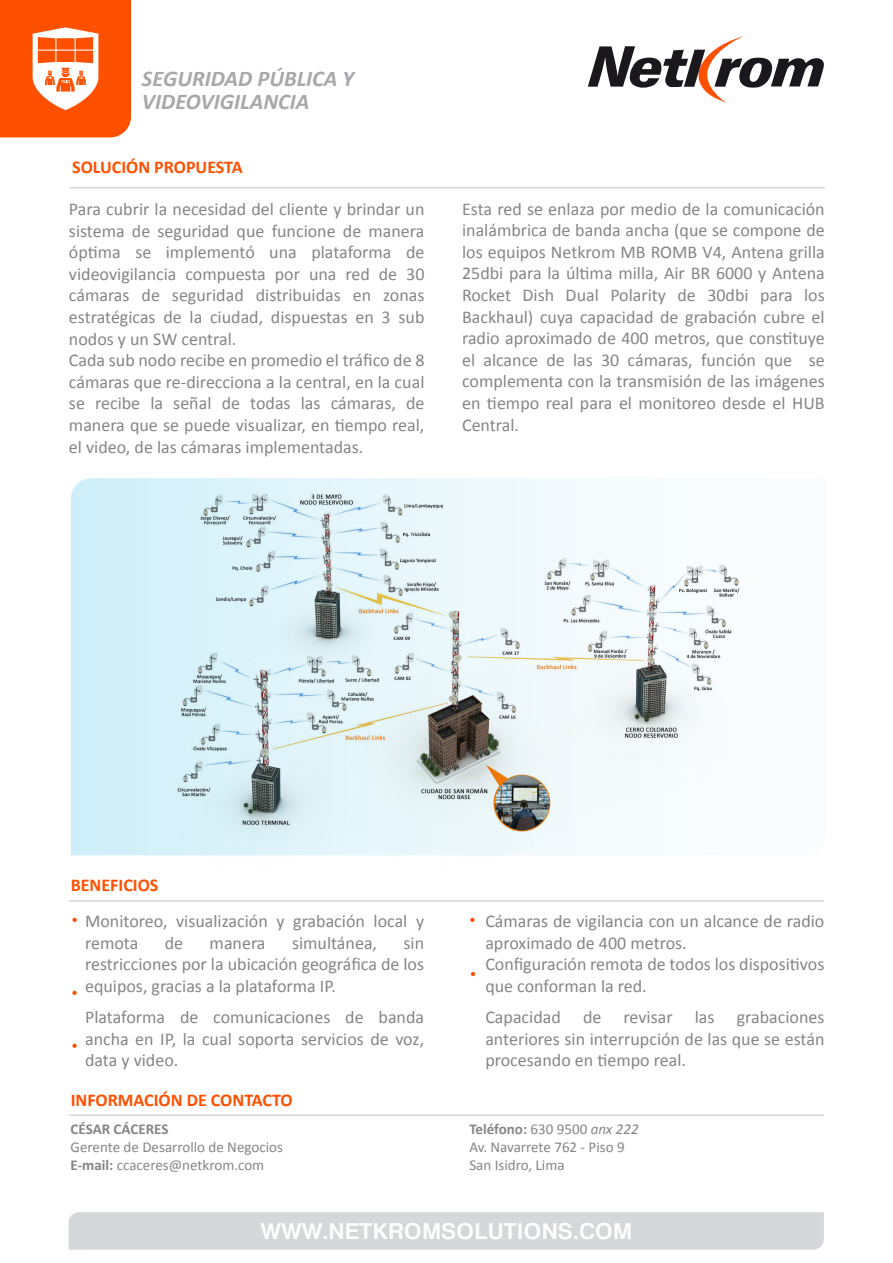
<style>
.page{position:relative;width:893px;height:1263px;background:#fff}
.page>*{position:absolute;margin:0;border:0;box-sizing:border-box;transform-origin:0 0}
.t1{font:italic 700 22.5px/22.5px "Calibri";color:#a8a7ac}
.t2{font:600 22.05px "Heldustry FTV Basic";letter-spacing:.02em;color:#fff}
.t3{font:18px/21.6px "Calibri";color:#868488;text-align:justify}
.t4{font:700 18px "Calibri";color:#ff5000}
.t5{font:15px/18px "Calibri";color:#868488}
.t6{font:700 15px "Calibri";color:#868488}
.s1{font-weight:700}
.s2{font-style:italic}
</style>
<div class="page">
<div style="left:71px;top:478px;width:542px;height:377px;background:#d2f0f9"></div>
<img style="left:155px;top:483px;width:585px;height:373px">
<svg style="left:72px;top:918px;width:5px;height:4px"></svg>
<svg style="left:72px;top:991px;width:5px;height:4px"></svg>
<svg style="left:471px;top:972px;width:4px;height:4px"></svg>
<svg style="left:470px;top:918px;width:4px;height:4px"></svg>
<svg style="left:72px;top:1043px;width:5px;height:5px"></svg>
<hr style="left:70px;top:187px;width:755px;height:1px;background:#d6d7db">
<hr style="left:69px;top:900px;width:755px;height:1px;background:#d6d7db">
<hr style="left:69px;top:1114px;width:755px;height:2px;background:#d6d7db">
<svg style="left:0;top:0;width:131px;height:137px;background:#ff6c2a"></svg>
<svg style="left:588px;top:36px;width:236px;height:67px"></svg>
<div style="left:69px;top:1212px;width:755px;height:38px;background:#d6d7db"></div>
<p class="t1" style="left:142px;top:68px;width:214px">SEGURIDAD PÚBLICA Y<br>VIDEOVIGILANCIA</p>
<p class="t4" style="left:72px;top:156px;width:172px">SOLUCIÓN PROPUESTA</p>
<p class="t3" style="left:69px;top:198px;width:357px;text-align:left">Para cubrir la necesidad del cliente y brindar un sistema de seguridad que funcione de manera óptima se implementó una plataforma de videovigilancia compuesta por una red de 30 cámaras de seguridad distribuidas en zonas estratégicas de la ciudad, dispuestas en 3 sub nodos y un SW central.<br>Cada sub nodo recibe en promedio el tráfico de 8 cámaras que re-direcciona a la central, en la cual se recibe la señal de todas las cámaras, de manera que se puede visualizar, en tiempo real, el video, de las cámaras implementadas.</p>
<p class="t3" style="left:462px;top:198px;width:364px">Esta red se enlaza por medio de la comunicación inalámbrica de banda ancha (que se compone de los equipos Netkrom MB ROMB V4, Antena grilla 25dbi para la última milla, Air BR 6000 y Antena Rocket Dish Dual Polarity de 30dbi para los Backhaul) cuya capacidad de grabación cubre el radio aproximado de 400 metros, que constituye el alcance de las 30 cámaras, función que se complementa con la transmisión de las imágenes en tiempo real para el monitoreo desde el HUB Central.</p>
<p class="t4" style="left:71px;top:873px;width:89px">BENEFICIOS</p>
<p class="t3" style="left:85px;top:910px;width:341px">Monitoreo, visualización y grabación local y remota</p>
<p class="t3" style="left:165px;top:932px;width:20px">de</p>
<p class="t3" style="left:210px;top:932px;width:57px">manera</p>
<p class="t3" style="left:292px;top:932px;width:87px">simultánea,</p>
<p class="t3" style="left:85px;top:932px;width:341px;text-indent:319px">sin restricciones por la ubicación geográfica de los equipos, gracias a la plataforma IP.</p>
<p class="t3" style="left:85px;top:1006px;width:341px">Plataforma de comunicaciones de banda ancha en IP, la cual soporta servicios de voz, data y video.</p>
<p class="t4" style="left:71px;top:1088px;width:223px">INFORMACIÓN DE CONTACTO</p>
<p class="t6" style="left:71px;top:1119px;width:99px">CÉSAR CÁCERES</p>
<p class="t5" style="left:71px;top:1138px;width:214px">Gerente de Desarrollo de Negocios<br><span class="s1">E-mail:</span> ccaceres@netkrom.com</p>
<p class="t3" style="left:485px;top:910px;width:341px;text-align:left">Cámaras de vigilancia con un alcance de radio aproximado de 400 metros.<br>Configuración remota de todos los dispositivos que conforman la red.</p>
<p class="t3" style="left:485px;top:1006px;width:341px">Capacidad de revisar las grabaciones anteriores sin interrupción de las que se están procesando en tiempo real.</p>
<p class="t5" style="left:469px;top:1120px;width:171px"><span class="s1">Teléfono:</span> 630 9500 <span class="s2">anx 222<br></span>Av. Navarrete 762 - Piso 9<br>San Isidro, Lima</p>
<p class="t2" style="left:261px;top:1218px;width:372px">WWW.NETKROMSOLUTIONS.COM</p>
</div>
